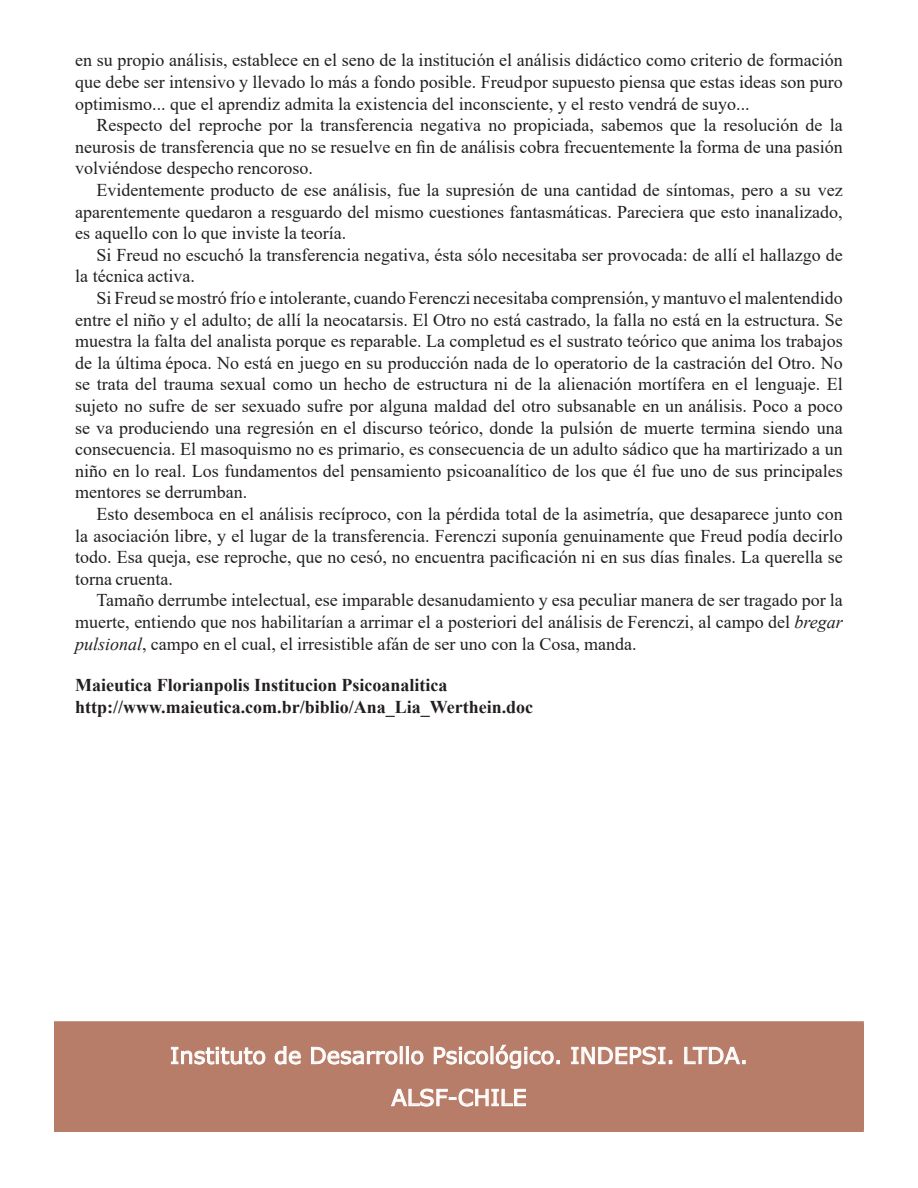
<style>
.page{position:relative;width:918px;height:1188px;background:#fff}
.page>*{position:absolute;margin:0;border:0;box-sizing:border-box;transform-origin:0 0}
.t1{font:22.5px "Verdana";color:#fff}
.Body_Text{font:18px/21.6px "Times New Roman";color:#231f20;text-align:justify}
.Heading_1{font:700 18px "Times New Roman";color:#231f20}
.s1{font-style:italic}
</style>
<div class="page">
<div style="left:55px;top:1022px;width:808px;height:109px;background:#b87d69"></div>
<hr style="left:54px;top:1021px;width:810px;height:2px;background:#b87d69">
<hr style="left:54px;top:1023px;width:2px;height:107px;background:#b87d69">
<hr style="left:862px;top:1023px;width:2px;height:107px;background:#b87d69">
<hr style="left:54px;top:1130px;width:810px;height:2px;background:#b87d69">
<svg style="left:171px;top:1047px;width:95px;height:18px"></svg>
<svg style="left:274px;top:1046px;width:27px;height:19px"></svg>
<svg style="left:311px;top:1047px;width:113px;height:18px"></svg>
<svg style="left:434px;top:1045px;width:126px;height:24px"></svg>
<svg style="left:571px;top:1046px;width:101px;height:19px"></svg>
<svg style="left:684px;top:1047px;width:61px;height:17px"></svg>
<svg style="left:391px;top:1088px;width:135px;height:19px"></svg>
<p class="Body_Text" style="left:75px;top:49px;width:769px">en su propio análisis, establece en el seno de la institución el análisis didáctico como criterio de formación que debe ser intensivo y llevado lo más a fondo posible. Freud por supuesto piensa que estas ideas son puro optimismo... que el aprendiz admita la existencia del inconsciente, y el resto vendrá de suyo...</p>
<p class="Body_Text" style="left:75px;top:114px;width:769px;text-indent:21px">Respecto del reproche por la transferencia negativa no propiciada, sabemos que la resolución de la neurosis de transferencia que no se resuelve en fin de análisis cobra frecuentemente la forma de una pasión volviéndose despecho rencoroso.</p>
<p class="Body_Text" style="left:75px;top:179px;width:769px;text-indent:21px">Evidentemente producto de ese análisis, fue la supresión de una cantidad de síntomas, pero a su vez aparentemente quedaron a resguardo del mismo cuestiones fantasmáticas. Pareciera que esto inanalizado, es aquello con lo que inviste la teoría.</p>
<p class="Body_Text" style="left:75px;top:243px;width:769px;text-indent:21px">Si Freud no escuchó la transferencia negativa, ésta sólo necesitaba ser provocada: de allí el hallazgo de la técnica activa.</p>
<p class="Body_Text" style="left:75px;top:287px;width:769px;text-indent:21px">Si Freud se mostró frío e intolerante, cuando Ferenczi necesitaba comprensión, y mantuvo el malentendido entre el niño y el adulto; de allí la neocatarsis. El Otro no está castrado, la falla no está en la estructura. Se muestra la falta del analista porque es reparable. La completud es el sustrato teórico que anima los trabajos de la última época. No está en juego en su producción nada de lo operatorio de la castración del Otro. No se trata del trauma sexual como un hecho de estructura ni de la alienación mortífera en el lenguaje. El sujeto no sufre de ser sexuado sufre por alguna maldad del otro subsanable en un análisis. Poco a poco se va produciendo una regresión en el discurso teórico, donde la pulsión de muerte termina siendo una consecuencia. El masoquismo no es primario, es consecuencia de un adulto sádico que ha martirizado a un niño en lo real. Los fundamentos del pensamiento psicoanalítico de los que él fue uno de sus principales mentores se derrumban.</p>
<p class="Body_Text" style="left:75px;top:503px;width:769px;text-indent:21px">Esto desemboca en el análisis recíproco, con la pérdida total de la asimetría, que desaparece junto con la asociación libre, y el lugar de la transferencia. Ferenczi suponía genuinamente que Freud podía decirlo todo. Esa queja, ese reproche, que no cesó, no encuentra pacificación ni en sus días finales. La querella se torna cruenta.</p>
<p class="Body_Text" style="left:75px;top:589px;width:769px;text-indent:21px">Tamaño derrumbe intelectual, ese imparable desanudamiento y esa peculiar manera de ser tragado por la muerte, entiendo que nos habilitarían a arrimar el a posteriori del análisis de Ferenczi, al campo del <span class="s1">bregar pulsional</span>, campo en el cual, el irresistible afán de ser uno con la Cosa, manda.</p>
<p class="Heading_1" style="left:75px;top:672px;width:374px">Maieutica Florianpolis Institucion Psicoanalitica</p>
<p class="Heading_1" style="left:75px;top:694px;width:460px">http://www.maieutica.com.br/biblio/Ana_Lia_Werthein.doc</p>
<p class="t1" style="left:170px;top:1040px;width:580px">Instituto de Desarrollo Psicológico. INDEPSI. LTDA.</p>
<p class="t1" style="left:391px;top:1082px;width:137px">ALSF-CHILE</p>
</div>
